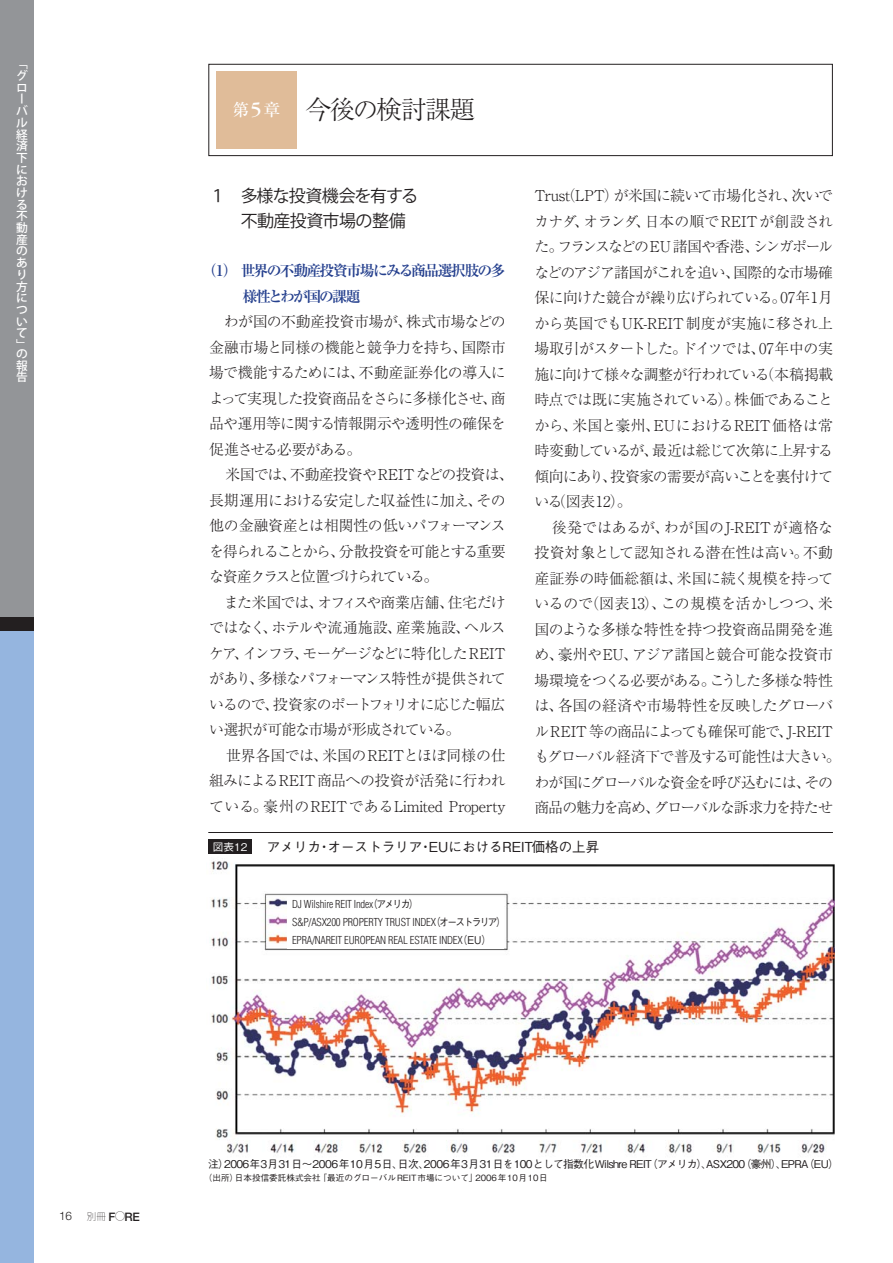
<style>
.page{position:relative;width:893px;height:1263px;background:#fff}
.page>*{position:absolute;margin:0;border:0;box-sizing:border-box;transform-origin:0 0}
.t1{font:25.5px "Ryumin Pro Light 90 pv RKSJ H";letter-spacing:-.06em;color:#231f20}
.t2{font:16.95px/25.5px "Koz Go Pro Regular 90 pv RKSJ H";letter-spacing:-.04em;color:#231f20}
.t3{font:16.95px "Ryumin Pro Medium 90 pv RKSJ H";color:#fff}
.t4{font:14.85px/25.5px "Ryumin Pro Light 90 pv RKSJ H";letter-spacing:-.04em;color:#231f20}
.t5{font:14.85px/25.5px "Ryumin Pro Bold 90 pv RKSJ H";letter-spacing:-.115em;color:#25408e}
.t6{font:13.8px "Gothic BBB Pro Medium 90 pv RKSJ H";color:#231f20}
.t7{font:11.7px/11.7px "Koz Go Pro Medium 90 pv RKSJ V";color:#fff}
.t8{font:500 11.7px "Helvetica Neue";color:#231f20}
.t9{font:300 11.7px "Helvetica Neue";color:#231f20}
.t10{font:300 condensed 10.8px/18.3px "Helvetica";letter-spacing:-.02em;color:#231f20}
.t11{font:10.8px "Gothic BBB Pro Medium 90 pv RKSJ H";letter-spacing:-.06em;color:#231f20}
.t12{font:8.55px "Gothic BBB Pro Medium 90 pv RKSJ H";color:#231f20}
.s1{font-family:"Garamond";font-size:21.3px}
.s2{font-size:10.65px;color:#fff}
.s3{font-family:"Gothic BBB Pro Medium 90 pv RKSJ H";font-weight:400;font-stretch:normal}
.s4{font-family:"Koz Go Pro Extra Light 90 pv RKSJ H";font-weight:400;font-size:9.6px}
.s5{font-family:"Koz Min Pro Regular 90 pv RKSJ H";font-weight:400;font-size:10.65px}
</style>
<div class="page">
<div style="left:0;top:625px;width:34px;height:638px;background:#95b5df"></div>
<div style="left:0;top:0;width:34px;height:630px;background:#939598"></div>
<div style="left:0;top:617px;width:34px;height:13px;background:#231f20"></div>
<img style="left:208px;top:853px;width:626px;height:301px">
<div style="left:287px;top:897px;width:216px;height:51px;background:#fff"></div>
<div style="left:209px;top:64px;width:624px;height:92px;border:1px solid #231f20"></div>
<div style="left:216px;top:71px;width:81px;height:78px;background:#e0bc99"></div>
<div style="left:209px;top:839px;width:43px;height:15px;background:#231f20"></div>
<hr style="left:208px;top:832px;width:625px;height:1px;background:#231f20">
<p class="t7" style="left:16px;top:60px;width:13px">「グローバル経済下における不動産のあり方について」</p>
<p class="t7" style="left:16px;top:349px;width:13px;text-align:justify">の報告</p>
<p class="t3" style="left:232px;top:103px;width:50px">第<span class="s1">5</span>章</p>
<h1 class="t1" style="left:306px;top:100px;width:171px">今後の検討課題</h1>
<p class="t2" style="left:241px;top:185px;width:179px;text-indent:-32px">１ 多様な投資機会を有する不動産投資市場の整備</p>
<p class="t5" style="left:209px;top:260px;width:298px;text-indent:-7px">（1） 世界の不動産投資市場にみる商品選択肢の多　　 様性とわが国の課題</p>
<p class="t4" style="left:209px;top:311px;width:306px">　わが国の不動産投資市場が、株式市場などの金融市場と同様の機能と競争力を持ち、国際市場で機能するためには、不動産証券化の導入によって実現した投資商品をさらに多様化させ、商品や運用等に関する情報開示や透明性の確保を促進させる必要がある。<br>　米国では、不動産投資やREITなどの投資は、長期運用における安定した収益性に加え、その他の金融資産とは相関性の低いパフォーマンスを得られることから、分散投資を可能とする重要な資産クラスと位置づけられている。<br>　また米国では、オフィスや商業店舗、住宅だけではなく、ホテルや流通施設、産業施設、ヘルスケア、インフラ、モーゲージなどに特化した REITがあり、多様なパフォーマンス特性が提供されているので、投資家のポートフォリオに応じた幅広い選択が可能な市場が形成されている。<br>　世界各国では、米国のREITとほぼ同様の仕組みによるREIT商品への投資が活発に行われている。豪州のREITであるLimited Property</p>
<p class="t4" style="left:534px;top:185px;width:308px">Trust（LPT）が米国に続いて市場化され、次いでカナダ、オランダ、日本の順でREITが創設された。フランスなどのEU 諸国や香港、シンガポールなどのアジア諸国がこれを追い、国際的な市場確保に向けた競合が繰り広げられている。07年1月から英国でもUK-REIT制度が実施に移され上場取引がスタートした。ドイツでは、07年中の実施に向けて様々な調整が行われている（本稿掲載時点では既に実施されている）。株価であることから、米国と豪州、EUにおけるREIT価格は常時変動しているが、最近は総じて次第に上昇する傾向にあり、投資家の需要が高いことを裏付けている（図表12）。<br>　後発ではあるが、わが国のJ-REITが適格な投資対象として認知される潜在性は高い。不動産証券の時価総額は、米国に続く規模を持っているので（図表13）、この規模を活かしつつ、米国のような多様な特性を持つ投資商品開発を進め、豪州やEU、アジア諸国と競合可能な投資市場環境をつくる必要がある。こうした多様な特性は、各国の経済や市場特性を反映したグローバルREIT 等の商品によっても確保可能で、J-REITもグローバル経済下で普及する可能性は大きい。わが国にグローバルな資金を呼び込むには、その商品の魅力を高め、グローバルな訴求力を持たせ</p>
<p class="t6" style="left:213px;top:842px;width:388px"><span class="s2">図表12</span> 　アメリカ・オーストラリア・EUにおけるREIT価格の上昇</p>
<p class="t10" style="left:292px;top:895px;width:215px">DJ Wilshire REIT Index<span class="s3">（アメリカ）<br></span>S&amp;P/ASX200 PROPERTY TRUST INDEX<span class="s3">（オーストラリア）<br></span>EPRA/NAREIT EUROPEAN REAL ESTATE INDEX<span class="s3">（EU）</span></p>
<p class="t9" style="left:59px;top:1212px;width:15px">16</p>
<p class="t8" style="left:87px;top:1212px;width:55px"><span class="s4">別冊</span> F<span class="s5">○</span>RE</p>
<p class="t11" style="left:208px;top:1159px;width:632px">注）2006年3月31日～2006年10月5日、日次、2006年3月31日を100として指数化Wilshre REIT（アメリカ）、ASX200（豪州）、EPRA（EU）</p>
<p class="t12" style="left:204px;top:1174px;width:345px">（出所）日本投信委託株式会社「最近のグローバルREIT市場について」2006年10月10日</p>
</div>
